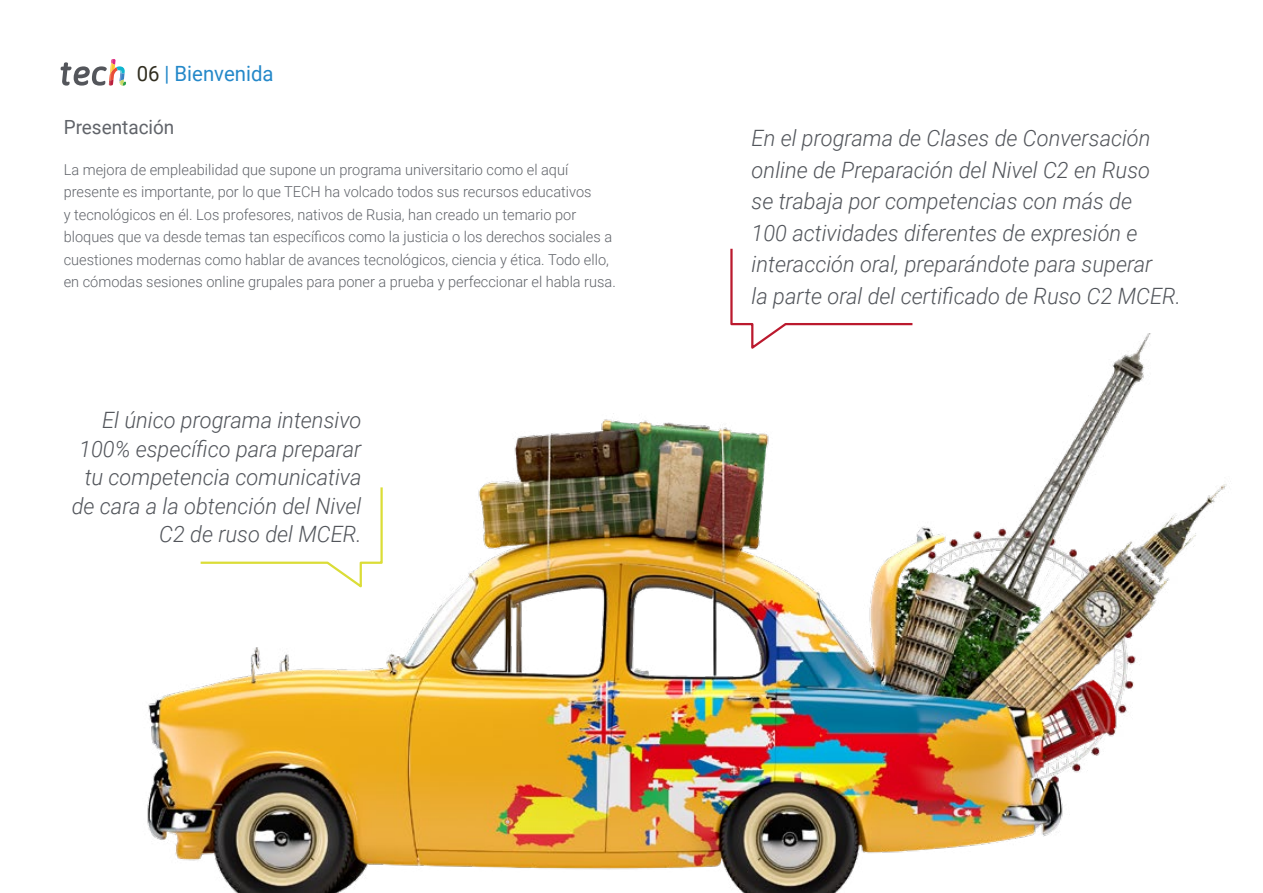
<style>
.page{position:relative;width:1263px;height:893px;background:#fff}
.page>*{position:absolute;margin:0;border:0;box-sizing:border-box;transform-origin:0 0}
.t1{font:italic 300 22.5px/31.5px "Roboto";color:#52555b;text-align:right}
.t2{font:21px "Roboto";color:#2488c9}
.t3{font:19.5px "Roboto";color:#61646a}
.t4{font:300 15px/22.5px "Roboto";color:#61646a}
.s1{color:#312e20}
</style>
<div class="page">
<svg style="left:61px;top:59px;width:65px;height:27px"></svg>
<img style="left:147px;top:334px;width:1080px;height:559px">
<svg style="left:198px;top:485px;width:186px;height:106px"></svg>
<svg style="left:729px;top:248px;width:186px;height:104px"></svg>
<h2 class="t2" style="left:137px;top:59px;width:138px"><span class="s1">06</span> | Bienvenida</h2>
<h3 class="t3" style="left:64px;top:113px;width:112px">Presentación</h3>
<p class="t4" style="left:64px;top:158px;width:553px">La mejora de empleabilidad que supone un programa universitario como el aquí presente es importante, por lo que TECH ha volcado todos sus recursos educativos<br>y tecnológicos en él. Los profesores, nativos de Rusia, han creado un temario por bloques que va desde temas tan específicos como la justicia o los derechos sociales a cuestiones modernas como hablar de avances tecnológicos, ciencia y ética. Todo ello, en cómodas sesiones online grupales para poner a prueba y perfeccionar el habla rusa.</p>
<h1 class="t1" style="left:72px;top:405px;width:291px;line-height:28.5px">El único programa intensivo<br>100% específico para preparar tu competencia comunicativa de cara a la obtención del Nivel<br>C2 de ruso del MCER.</h1>
<p class="t1" style="left:752px;top:122px;width:431px;text-align:left">En el programa de Clases de Conversación online de Preparación del Nivel C2 en Ruso<br>se trabaja por competencias con más de<br>100 actividades diferentes de expresión e interacción oral, preparándote para superar<br>la parte oral del certificado de Ruso C2 MCER.</p>
</div>
